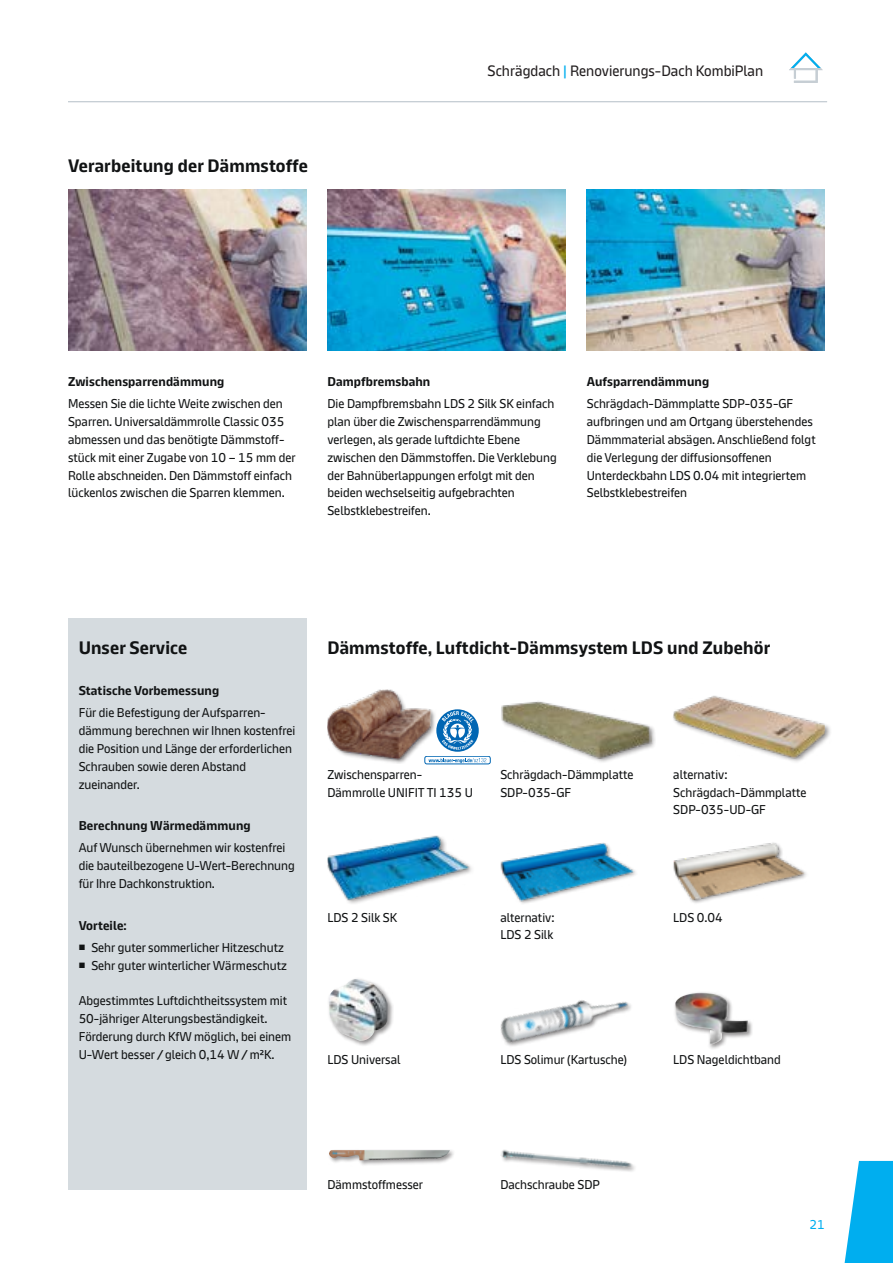
<style>
.page{position:relative;width:893px;height:1263px;background:#fff}
.page>*{position:absolute;margin:0;border:0;box-sizing:border-box;transform-origin:0 0}
.t1{font:700 18px "Knauf";letter-spacing:.01em;color:#111314}
.t2{font:15px "Knauf";color:#231f20}
.t3{font:12.75px/17.9px "Knauf";color:#111314}
.t4{font:700 12.75px "Knauf";letter-spacing:.01em;color:#111314}
.t5{font:12.75px "Knauf";color:#00aeef}
.s1{color:#00aeef}
.s2{font-size:7.65px}
</style>
<div class="page">
<svg style="left:844px;top:1161px;width:49px;height:102px"></svg>
<svg style="left:789px;top:52px;width:34px;height:31px"></svg>
<hr style="left:68px;top:101px;width:759px;height:1px;background:#c6ced4">
<img style="left:68px;top:190px;width:238px;height:160px">
<img style="left:327px;top:190px;width:239px;height:160px">
<img style="left:587px;top:190px;width:238px;height:160px">
<img style="left:327px;top:835px;width:145px;height:69px">
<div style="left:68px;top:618px;width:238px;height:572px;background:#d5dbdf"></div>
<div style="left:326px;top:688px;width:114px;height:76px;background:#231f20;opacity:.5"></div>
<img style="left:327px;top:689px;width:110px;height:72px">
<img style="left:500px;top:842px;width:136px;height:62px">
<img style="left:500px;top:1000px;width:131px;height:46px">
<img style="left:673px;top:842px;width:134px;height:61px">
<div style="left:327px;top:1148px;width:128px;height:18px;background:#231f20;opacity:.5"></div>
<img style="left:329px;top:1150px;width:79px;height:10px">
<div style="left:327px;top:977px;width:67px;height:70px;background:#231f20;opacity:.5"></div>
<img style="left:329px;top:979px;width:59px;height:62px">
<div style="left:673px;top:990px;width:81px;height:60px;background:#231f20;opacity:.5"></div>
<img style="left:675px;top:993px;width:73px;height:52px">
<div style="left:500px;top:700px;width:156px;height:64px;background:#231f20;opacity:.5"></div>
<img style="left:500px;top:700px;width:152px;height:61px">
<div style="left:671px;top:695px;width:161px;height:68px;background:#231f20;opacity:.5"></div>
<img style="left:673px;top:695px;width:152px;height:66px">
<svg style="left:436px;top:709px;width:43px;height:43px"></svg>
<div style="left:425px;top:756px;width:65px;height:8px;border:1px solid #0166b3;border-radius:2px"></div>
<svg style="left:429px;top:758px;width:57px;height:5px"></svg>
<img style="left:501px;top:1149px;width:134px;height:22px">
<h1 class="t1" style="left:68px;top:156px;width:241px">Verarbeitung der Dämmstoffe</h1>
<p class="t2" style="left:488px;top:63px;width:277px">Schrägdach <span class="s1">|</span> Renovierungs-Dach KombiPlan</p>
<p class="t4" style="left:68px;top:375px;width:158px">Zwischensparrendämmung</p>
<p class="t3" style="left:68px;top:395px;width:229px">Messen Sie die lichte Weite zwischen den Sparren. Universaldämmrolle Classic 035 abmessen und das benötigte Dämmstoff&shy;stück mit einer Zugabe von 10 – 15 mm der Rolle abschneiden. Den Dämmstoff einfach lückenlos zwischen die Sparren klemmen.</p>
<p class="t4" style="left:327px;top:375px;width:104px">Dampfbremsbahn</p>
<p class="t3" style="left:327px;top:395px;width:231px">Die Dampfbremsbahn LDS 2 Silk SK einfach plan über die Zwischen sparrendämmung verlegen, als gerade luftdichte Ebene zwischen den Dämmstoffen. Die Verklebung der Bahnüberlappungen erfolgt mit den beiden wechselseitig aufgebrachten Selbstklebestreifen.</p>
<p class="t4" style="left:587px;top:375px;width:124px">Aufsparrendämmung</p>
<p class="t3" style="left:587px;top:395px;width:230px">Schrägdach-Dämmplatte SDP-035-GF aufbringen und am Ortgang überstehendes Dämmmaterial absägen. Anschließend folgt die Verlegung der diffusionsoffenen Unterdeckbahn LDS 0.04 mit integriertem Selbstklebestreifen</p>
<h1 class="t1" style="left:79px;top:638px;width:110px">Unser Service</h1>
<p class="t4" style="left:79px;top:683px;width:142px">Statische Vorbemessung</p>
<p class="t3" style="left:79px;top:704px;width:218px">Für die Befestigung der Aufsparren&shy;dämmung berechnen wir Ihnen kostenfrei die Position und Länge der erforderlichen<br>Schrauben sowie deren Abstand zueinander.</p>
<p class="t4" style="left:79px;top:819px;width:174px">Berechnung Wärmedämmung</p>
<p class="t3" style="left:79px;top:839px;width:218px">Auf Wunsch übernehmen wir kosten frei die bauteilbe zogene U-Wert-Berechnung für Ihre Dachkonstruktion.</p>
<p class="t4" style="left:79px;top:918px;width:50px">Vorteile:</p>
<p class="t3" style="left:79px;top:938px;width:207px"><span class="s2">■</span> Sehr guter sommerlicher Hitzeschutz</p>
<p class="t3" style="left:79px;top:956px;width:210px"><span class="s2">■</span> Sehr guter winterlicher Wärmeschutz</p>
<p class="t3" style="left:79px;top:992px;width:214px">Abgestimmtes Luftdicht heitssystem mit 50-jähriger Alterungsbeständigkeit.<br>Förderung durch KfW möglich, bei einem U-Wert besser / gleich 0,14 W / m²K.</p>
<h1 class="t1" style="left:327px;top:638px;width:444px">Dämmstoffe, Luftdicht-Dämmsystem LDS und Zubehör</h1>
<p class="t3" style="left:327px;top:765px;width:147px">Zwischensparren-<br>Dämmrolle UNIFIT TI 135 U</p>
<p class="t3" style="left:500px;top:765px;width:135px">Schrägdach-Dämmplatte<br>SDP-035-GF</p>
<p class="t3" style="left:327px;top:908px;width:71px">LDS 2 Silk SK</p>
<p class="t3" style="left:500px;top:908px;width:56px">alternativ:<br>LDS 2 Silk</p>
<p class="t3" style="left:673px;top:765px;width:135px">alternativ:<br>Schrägdach-Dämmplatte<br>SDP-035-UD-GF</p>
<p class="t3" style="left:673px;top:908px;width:51px">LDS 0.04</p>
<p class="t3" style="left:327px;top:1051px;width:75px">LDS Universal</p>
<p class="t3" style="left:673px;top:1051px;width:109px">LDS Nageldichtband</p>
<p class="t3" style="left:500px;top:1051px;width:128px">LDS Solimur (Kartusche)</p>
<p class="t3" style="left:327px;top:1176px;width:97px">Dämmstoffmesser</p>
<p class="t3" style="left:500px;top:1176px;width:101px">Dachschraube SDP</p>
<p class="t5" style="left:810px;top:1217px;width:17px">21</p>
</div>
